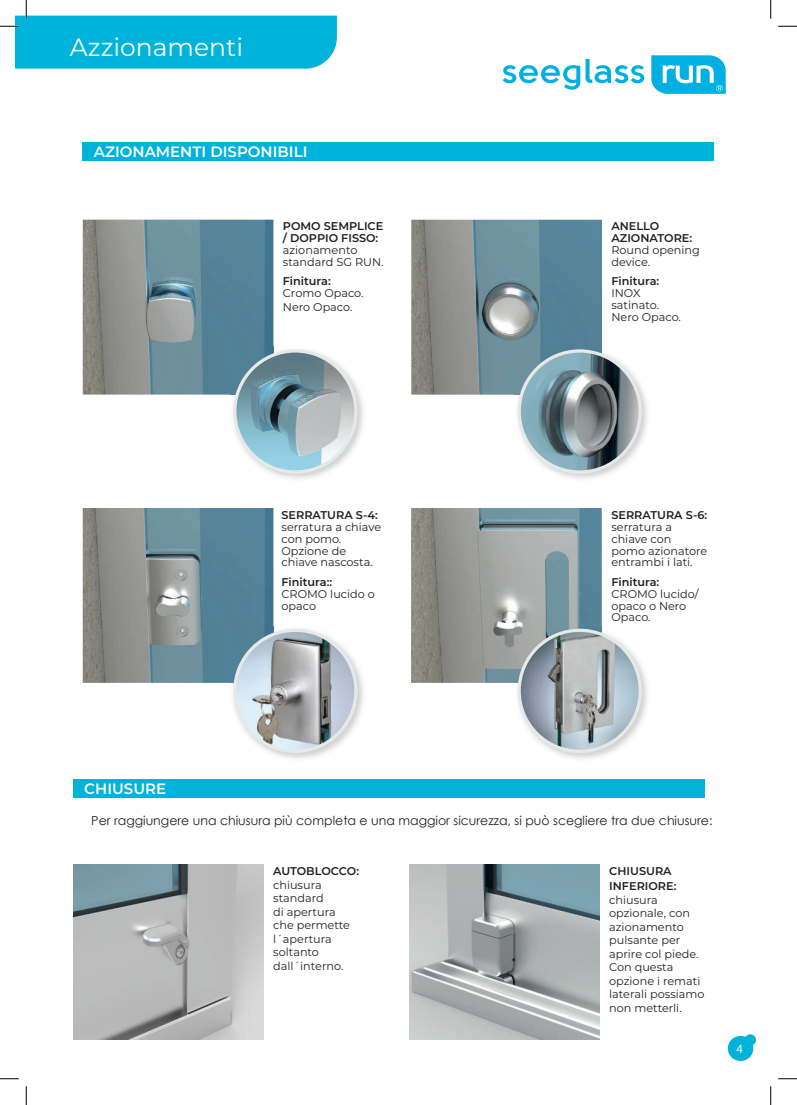
<style>
.page{position:relative;width:797px;height:1105px;background:#fff}
.page>*{position:absolute;margin:0;border:0;box-sizing:border-box;transform-origin:0 0}
.t1{font:25px "Montserrat";color:#fff}
.t2{font:600 15px "Montserrat";color:#fff}
.t3{font:12.5px "Century Gothic";color:#231f20}
.t4{font:12.5px "Myriad Pro";color:#fff}
.t5{font:11.25px/13.5px "Montserrat";color:#231f20}
.t6{font:600 11.25px/11.9px "Montserrat";color:#231f20}
.s1{font-size:12.5px}
</style>
<div class="page">
<svg style="left:502px;top:59px;width:142px;height:31px"></svg>
<svg style="left:651px;top:55px;width:74px;height:39px;background:#33bfe7"></svg>
<img style="left:411px;top:508px;width:190px;height:175px">
<img style="left:557px;top:626px;width:91px;height:133px">
<img style="left:515px;top:626px;width:86px;height:57px">
<svg style="left:517px;top:629px;width:125px;height:124px;background:#b1b8bc"></svg>
<svg style="left:727px;top:1034px;width:29px;height:27px"></svg>
<img style="left:83px;top:508px;width:190px;height:175px">
<img style="left:83px;top:220px;width:190px;height:174px">
<div style="left:83px;top:142px;width:631px;height:19px;background:#00b3da"></div>
<div style="left:73px;top:779px;width:631px;height:19px;background:#00b3da"></div>
<img style="left:411px;top:220px;width:191px;height:175px">
<img style="left:230px;top:347px;width:134px;height:132px">
<img style="left:230px;top:347px;width:43px;height:47px">
<svg style="left:233px;top:349px;width:124px;height:125px;background:#9fb6bf"></svg>
<img style="left:272px;top:626px;width:92px;height:133px">
<img style="left:230px;top:626px;width:43px;height:57px">
<svg style="left:233px;top:629px;width:124px;height:124px;background:#b6bdc2"></svg>
<img style="left:515px;top:347px;width:87px;height:48px">
<svg style="left:517px;top:349px;width:125px;height:125px;background:#909fa6"></svg>
<img style="left:73px;top:864px;width:190px;height:175px">
<img style="left:409px;top:864px;width:190px;height:175px">
<svg style="left:778px;top:25px;width:19px;height:2px"></svg>
<svg style="left:0;top:1078px;width:19px;height:1px"></svg>
<svg style="left:778px;top:1078px;width:19px;height:1px"></svg>
<svg style="left:0;top:0;width:337px;height:69px"></svg>
<svg style="left:25px;top:1086px;width:2px;height:19px"></svg>
<svg style="left:770px;top:0;width:1px;height:19px"></svg>
<svg style="left:770px;top:1086px;width:1px;height:19px"></svg>
<h1 class="t1" style="left:70px;top:30px;width:174px">Azzionamenti</h1>
<h2 class="t2" style="left:94px;top:141px;width:215px">AZIONAMENTI DISPONIBILI</h2>
<p class="t6" style="left:283px;top:220px;width:102px">POMO SEMPLICE / DOPPIO FISSO:</p>
<p class="t5" style="left:283px;top:244px;width:102px;line-height:11.9px">azionamento standard SG RUN.</p>
<p class="t6" style="left:283px;top:275px;width:49px">Finitura:</p>
<p class="t5" style="left:283px;top:286px;width:82px">Cromo Opaco.<br>Nero Opaco.</p>
<p class="t6" style="left:611px;top:220px;width:82px">ANELLO<br>AZIONATORE:</p>
<p class="t5" style="left:611px;top:244px;width:90px;line-height:11.9px">Round opening device.</p>
<p class="t6" style="left:611px;top:275px;width:49px">Finitura:</p>
<p class="t5" style="left:611px;top:287px;width:71px;line-height:11.9px">INOX satinato.<br>Nero Opaco.</p>
<p class="t6" style="left:281px;top:508px;width:98px">SERRATURA S-4:</p>
<p class="t5" style="left:281px;top:520px;width:101px;line-height:11.9px">serratura a chiave con pomo.<br>Opzione de chiave nascosta<span class="s1">.</span></p>
<p class="t6" style="left:281px;top:575px;width:52px">Finitura::</p>
<p class="t5" style="left:281px;top:587px;width:95px;line-height:11.9px">CROMO lucido o opaco</p>
<p class="t6" style="left:611px;top:508px;width:97px">SERRATURA S-6:</p>
<p class="t5" style="left:611px;top:520px;width:97px;line-height:11.9px">serratura a chiave con pomo azionatore entrambi i lati.</p>
<p class="t6" style="left:611px;top:575px;width:49px">Finitura:</p>
<p class="t5" style="left:611px;top:587px;width:89px;line-height:11.9px">CROMO lucido/ opaco o Nero<br>Opaco.</p>
<h2 class="t2" style="left:84px;top:778px;width:83px">CHIUSURE</h2>
<p class="t3" style="left:91px;top:811px;width:622px">Per raggiungere una chiusura più completa e una maggior sicurezza, si può scegliere tra due chiusure:</p>
<p class="t6" style="left:273px;top:865px;width:87px">AUTOBLOCCO:</p>
<p class="t5" style="left:273px;top:878px;width:78px">chiusura standard<br>di apertura che permette l´apertura soltanto dall´interno.</p>
<p class="t6" style="left:609px;top:863px;width:69px;line-height:15px">CHIUSURA<br>INFERIORE:</p>
<p class="t5" style="left:609px;top:893px;width:97px">chiusura opzionale, con azionamento pulsante per aprire col piede.<br>Con questa opzione i remati laterali possiamo non metterli.</p>
<p class="t4" style="left:736px;top:1041px;width:8px">4</p>
</div>
